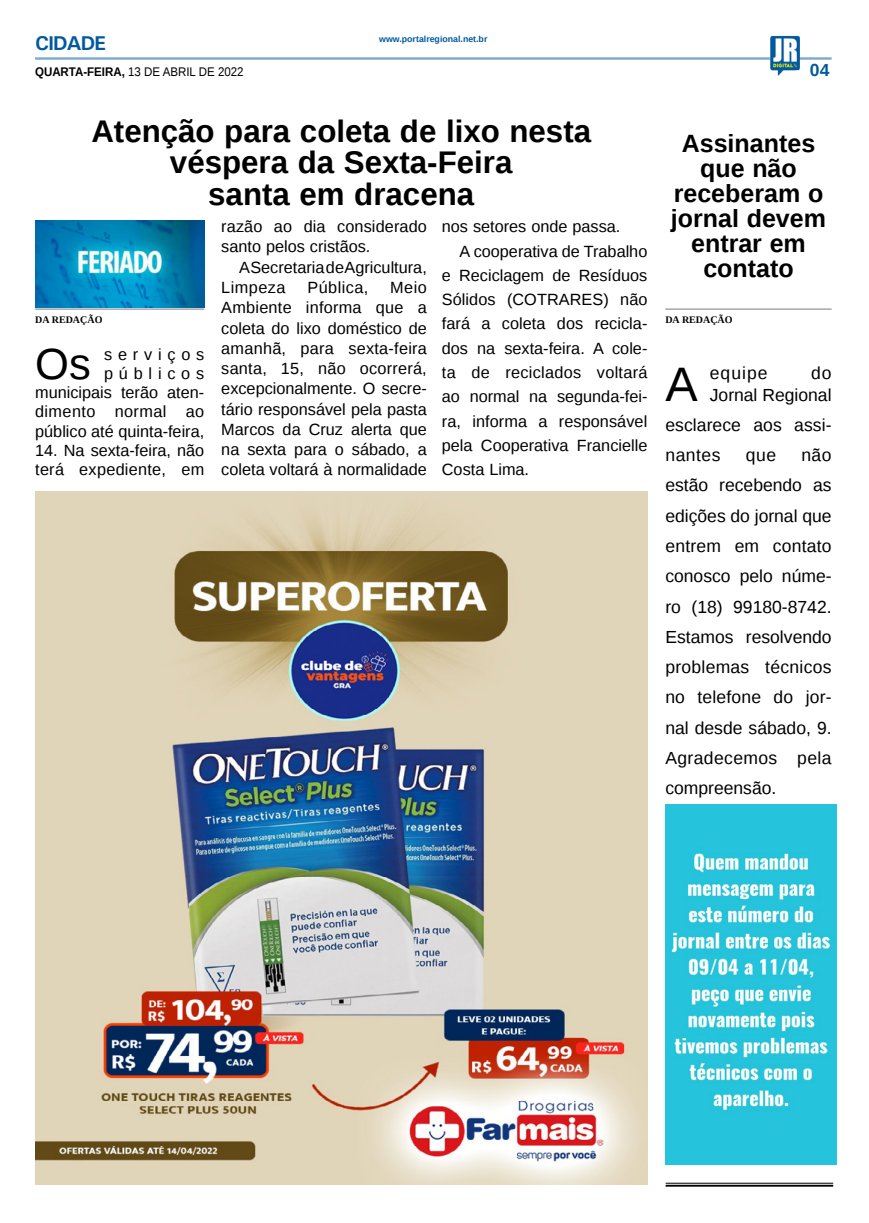
<style>
.page{position:relative;width:869px;height:1223px;background:#fff}
.page>*{position:absolute;margin:0;border:0;box-sizing:border-box;transform-origin:0 0}
.MATÉRIA{font:48.38px "Liberation Sans";color:#000}
.MATÉRIA-2{font:43.5px "Liberation Sans";color:#000}
.TÍTULO{font:700 31.25px/31.2px "Liberation Sans";color:#000;text-align:center}
.TÍTULO-2{font:700 25px/25px "Liberation Sans";color:#000;text-align:center}
.TITULO_PG{font:700 20px "Univers";letter-spacing:-.04em;color:#005a9e}
.MATÉRIA-3{font:17.5px/30.2px "Liberation Sans";letter-spacing:.005em;color:#000;text-align:right}
.TÍTULO-3{font:700 17.5px "Liberation Sans";color:#005a9e}
.MATÉRIA-4{font:16.25px/20.2px "Liberation Sans";color:#000}
.MATÉRIA-5{font:16.25px "Liberation Sans";letter-spacing:.03em;color:#000}
.DATA_PG{font:12.5px "Liberation Sans";color:#000;scale:.92 1}
.CRÉDITO_NOME{font:700 10px "Liberation Serif";color:#000}
.DATA_PG-2{font:700 8.75px "Liberation Sans";color:#005a9e}
.s1{font-weight:700}
</style>
<div class="page">
<hr style="left:35px;top:57px;width:796px;height:3px;background:#005a9e">
<img style="left:769px;top:36px;width:30px;height:40px">
<img style="left:35px;top:491px;width:612px;height:693px">
<hr style="left:665px;top:1182px;width:167px;height:1px;background:#000">
<hr style="left:665px;top:1184px;width:167px;height:2px;background:#000">
<img style="left:35px;top:220px;width:169px;height:87px">
<hr style="left:35px;top:308px;width:169px;height:2px;background:#939598">
<hr style="left:665px;top:308px;width:166px;height:2px;background:#939598">
<img style="left:665px;top:805px;width:170px;height:359px">
<p class="TITULO_PG" style="left:35px;top:31px;width:72px">CIDADE</p>
<p class="DATA_PG" style="left:35px;top:65px;width:228px"><span class="s1">QUARTA-FEIRA,</span> 13 DE ABRIL DE 2022</p>
<p class="DATA_PG-2" style="left:379px;top:33px;width:110px">www.portalregional.net.br</p>
<p class="TÍTULO" style="left:91px;top:115px;width:501px">Atenção para coleta de lixo nesta</p>
<p class="TÍTULO" style="left:170px;top:146px;width:344px">véspera da Sexta-Feira santa em dracena</p>
<p class="CRÉDITO_NOME" style="left:35px;top:312px;width:69px">DA REDAÇÃO</p>
<p class="MATÉRIA-2" style="left:35px;top:339px;width:57px">Os</p>
<p class="MATÉRIA-4" style="left:35px;top:345px;width:170px;line-height:19.1px;text-align:right">serviços públicos municipais terão aten&shy;dimento normal ao público até quinta-feira,</p>
<p class="MATÉRIA-4" style="left:35px;top:441px;width:170px;line-height:19.2px">14. Na sexta-feira, não terá expediente, em</p>
<p class="MATÉRIA-4" style="left:221px;top:217px;width:207px">razão ao dia considerado santo pelos cristãos.</p>
<p class="MATÉRIA-4" style="left:221px;top:258px;width:207px;text-indent:18px">A Secretaria de Agricultura,<br>Limpeza</p>
<p class="MATÉRIA-5" style="left:307px;top:278px;width:62px">Pública,</p>
<p class="MATÉRIA-4" style="left:221px;top:278px;width:207px;text-align:justify;text-indent:169px">Meio Ambiente informa que a coleta do lixo doméstico de amanhã, para sexta-feira santa, 15, não ocorrerá, excepcionalmente. O secre&shy;tário responsável pela pasta Marcos da Cruz alerta que na sexta para o sábado, a coleta voltará à normalidade</p>
<p class="MATÉRIA-4" style="left:441px;top:217px;width:180px">nos setores onde passa.</p>
<p class="MATÉRIA-4" style="left:441px;top:239px;width:207px;line-height:24.2px;text-align:justify;text-indent:18px">A cooperativa de Trabalho e Reciclagem de Resíduos Sólidos (COTRARES) não fará a coleta dos recicla&shy;dos na sexta-feira. A cole&shy;ta de reciclados voltará ao normal na segunda-fei&shy;ra, informa a responsável pela Cooperativa Francielle Costa Lima.</p>
<p class="TÍTULO-3" style="left:809px;top:58px;width:21px">04</p>
<p class="TÍTULO-2" style="left:681px;top:131px;width:135px">Assinantes que não</p>
<p class="TÍTULO-2" style="left:670px;top:181px;width:156px">receberam o jornal devem entrar em contato</p>
<p class="CRÉDITO_NOME" style="left:665px;top:312px;width:69px">DA REDAÇÃO</p>
<p class="MATÉRIA" style="left:665px;top:356px;width:34px">A</p>
<p class="MATÉRIA-3" style="left:709px;top:359px;width:59px">equipe</p>
<p class="MATÉRIA-3" style="left:709px;top:363px;width:123px;line-height:21.2px">do<br>Jornal Regional</p>
<p class="MATÉRIA-3" style="left:665px;top:410px;width:168px;text-align:left">esclarece aos assi&shy;nantes</p>
<p class="MATÉRIA-3" style="left:665px;top:441px;width:168px;text-align:justify;text-indent:136px">não estão recebendo as edições do jornal que entrem em contato conosco pelo núme&shy;ro (18) 99180-8742.<br>Estamos resolvendo problemas técnicos no telefone do jor&shy;nal desde sábado, 9.<br>Agradecemos pela compreensão.</p>
<p class="MATÉRIA-3" style="left:745px;top:441px;width:32px">que</p>
</div>
